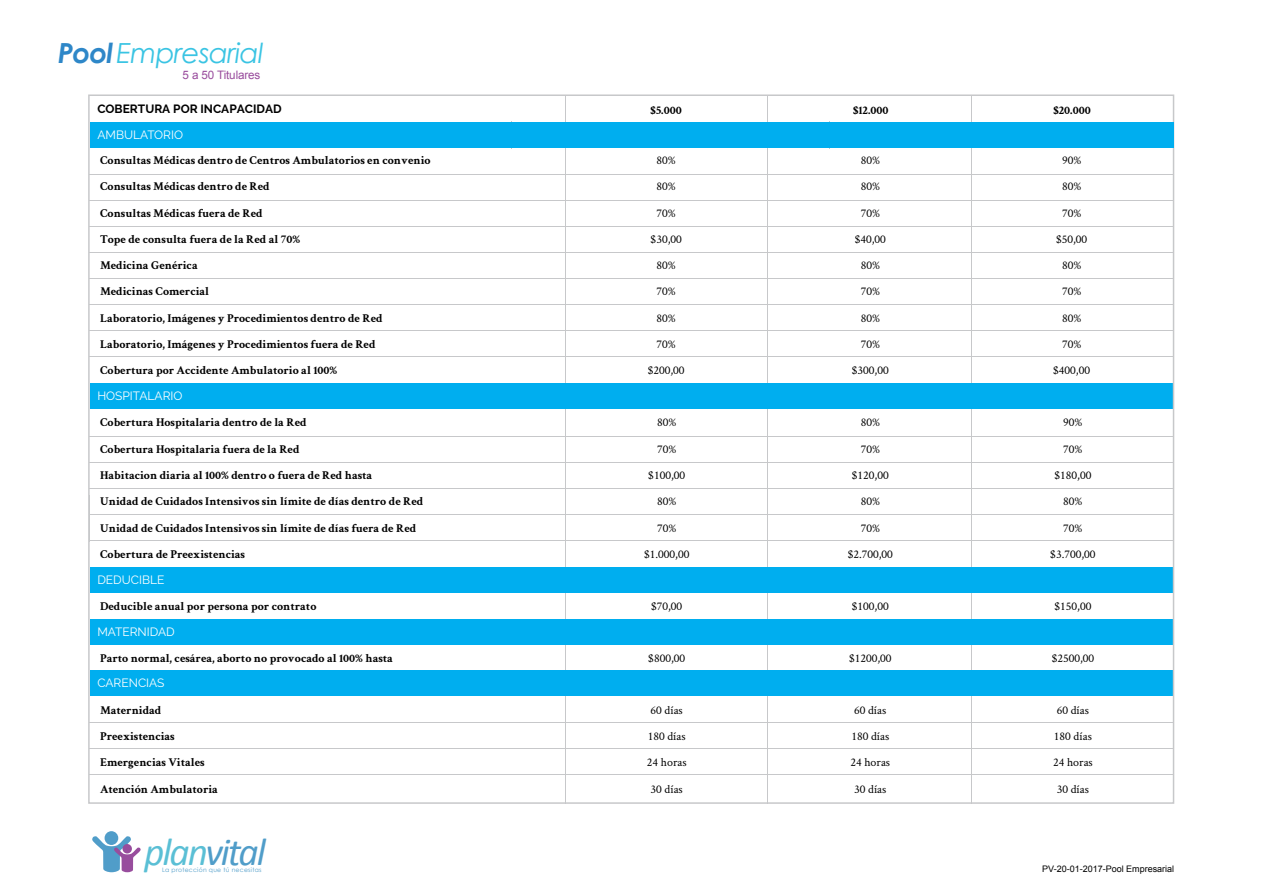
<style>
.page{position:relative;width:1263px;height:893px;background:#fff}
.page>*{position:absolute;margin:0;border:0;box-sizing:border-box;transform-origin:0 0}
.t1{font:italic 39.3px "Calibri";letter-spacing:-.05em;color:#509dc9}
.t2{font:italic 27.75px "Century Gothic";letter-spacing:-.025em;color:#3ac4e3}
.t3{font:700 12px/26.2px "Crimson Text";color:#000}
.t4{font:12px/26.2px "Crimson Text";color:#000;text-align:center}
.t5{font:12px "Raleway";color:#fff}
.t6{font:700 12px "Raleway";color:#000}
.t7{font:11.7px "Arial";letter-spacing:-.01em;color:#994c9d}
.t8{font:9px "Arial";color:#000}
.t9{font:6px "Century Gothic";letter-spacing:.04em;color:#509dc9}
.s1{font-weight:700;color:#2e87c8}
.s2{color:#5abfd5}
</style>
<div class="page">
<hr style="left:90px;top:174px;width:1084px;height:1px;background:#c7c8ca">
<hr style="left:90px;top:200px;width:1084px;height:1px;background:#c7c8ca">
<hr style="left:90px;top:226px;width:1084px;height:1px;background:#c7c8ca">
<hr style="left:90px;top:252px;width:1084px;height:1px;background:#c7c8ca">
<hr style="left:90px;top:278px;width:1084px;height:1px;background:#c7c8ca">
<hr style="left:90px;top:304px;width:1084px;height:1px;background:#c7c8ca">
<hr style="left:90px;top:330px;width:1084px;height:1px;background:#c7c8ca">
<hr style="left:90px;top:356px;width:1084px;height:1px;background:#c7c8ca">
<hr style="left:90px;top:436px;width:1084px;height:1px;background:#c7c8ca">
<hr style="left:90px;top:462px;width:1084px;height:1px;background:#c7c8ca">
<hr style="left:90px;top:488px;width:1084px;height:1px;background:#c7c8ca">
<hr style="left:90px;top:514px;width:1084px;height:1px;background:#c7c8ca">
<hr style="left:90px;top:540px;width:1084px;height:1px;background:#c7c8ca">
<hr style="left:90px;top:722px;width:1084px;height:1px;background:#c7c8ca">
<hr style="left:90px;top:748px;width:1084px;height:1px;background:#c7c8ca">
<hr style="left:90px;top:774px;width:1084px;height:1px;background:#c7c8ca">
<hr style="left:565px;top:95px;width:1px;height:708px;background:#c7c8ca">
<hr style="left:767px;top:95px;width:1px;height:708px;background:#c7c8ca">
<hr style="left:971px;top:95px;width:1px;height:708px;background:#c7c8ca">
<div style="left:90px;top:383px;width:1083px;height:25px;background:#00aeef"></div>
<div style="left:90px;top:567px;width:1083px;height:25px;background:#00aeef"></div>
<div style="left:90px;top:619px;width:1083px;height:26px;background:#00aeef"></div>
<div style="left:90px;top:671px;width:1083px;height:25px;background:#00aeef"></div>
<div style="left:105px;top:831px;width:13px;height:14px;background:#509dc9;border-radius:50%"></div>
<svg style="left:92px;top:836px;width:49px;height:36px"></svg>
<div style="left:90px;top:122px;width:1083px;height:26px;background:#00aeef"></div>
<h2 class="t2" style="left:58px;top:34px;width:207px"><span class="s1">Pool</span>Empresarial</h2>
<p class="t7" style="left:183px;top:67px;width:79px">5 a 50 Titulares</p>
<p class="t6" style="left:97px;top:102px;width:186px">COBERTURA POR INCAPACIDAD</p>
<p class="t5" style="left:97px;top:128px;width:87px">AMBULATORIO</p>
<p class="t3" style="left:100px;top:147px;width:332px">Consultas Médicas dentro de Centros Ambulatorios en convenio Consultas Médicas dentro de Red<br>Consultas Médicas fuera de Red<br>Tope de consulta fuera de la Red al 70%<br>Medicina Genérica<br>Medicinas Comercial<br>Laboratorio, Imágenes y Procedimientos dentro de Red Laboratorio, Imágenes y Procedimientos fuera de Red Cobertura por Accidente Ambulatorio al 100%</p>
<p class="t5" style="left:97px;top:388px;width:87px">HOSPITALARIO</p>
<p class="t3" style="left:100px;top:409px;width:325px">Cobertura Hospitalaria dentro de la Red<br>Cobertura Hospitalaria fuera de la Red<br>Habitacion diaria al 100% dentro o fuera de Red hasta<br>Unidad de Cuidados Intensivos sin límite de días dentro de Red Unidad de Cuidados Intensivos sin límite de días fuera de Red Cobertura de Preexistencias</p>
<p class="t5" style="left:97px;top:572px;width:69px">DEDUCIBLE</p>
<p class="t3" style="left:100px;top:593px;width:218px">Deducible anual por persona por contrato</p>
<p class="t5" style="left:97px;top:625px;width:79px">MATERNIDAD</p>
<p class="t3" style="left:100px;top:645px;width:294px">Parto normal, cesárea, aborto no provocado al 100% hasta</p>
<p class="t5" style="left:97px;top:676px;width:69px">CARENCIAS</p>
<p class="t3" style="left:100px;top:696px;width:119px">Maternidad<br>Preexistencias<br>Emergencias Vitales<br>Atención Ambulatoria</p>
<h1 class="t1" style="left:144px;top:825px;width:123px"><span class="s2">plan</span>vital</h1>
<p class="t9" style="left:162px;top:865px;width:101px">La protección que tú necesitas</p>
<p class="t3" style="left:651px;top:96px;width:33px">$5.000</p>
<p class="t4" style="left:648px;top:147px;width:38px">80%<br>80%<br>70% $30,00<br>80%<br>70%<br>80%<br>70% $200,00</p>
<p class="t4" style="left:644px;top:409px;width:47px">80%<br>70% $100,00<br>80%<br>70% $1.000,00</p>
<p class="t4" style="left:651px;top:593px;width:33px">$70,00</p>
<p class="t4" style="left:648px;top:645px;width:38px">$800,00</p>
<p class="t4" style="left:647px;top:696px;width:41px">60 días<br>180 días<br>24 horas<br>30 días</p>
<p class="t3" style="left:853px;top:96px;width:37px">$12.000</p>
<p class="t4" style="left:852px;top:147px;width:38px">80%<br>80%<br>70% $40,00<br>80%<br>70%<br>80%<br>70% $300,00</p>
<p class="t4" style="left:848px;top:409px;width:47px">80%<br>70% $120,00<br>80%<br>70% $2.700,00</p>
<p class="t4" style="left:852px;top:593px;width:38px">$100,00</p>
<p class="t4" style="left:849px;top:645px;width:44px">$1200,00</p>
<p class="t4" style="left:850px;top:696px;width:41px">60 días<br>180 días<br>24 horas<br>30 días</p>
<p class="t3" style="left:1053px;top:96px;width:39px">$20.000</p>
<p class="t4" style="left:1053px;top:147px;width:38px">90%<br>80%<br>70% $50,00<br>80%<br>70%<br>80%<br>70% $400,00</p>
<p class="t4" style="left:1050px;top:409px;width:47px">90%<br>70% $180,00<br>80%<br>70% $3.700,00</p>
<p class="t4" style="left:1054px;top:593px;width:38px">$150,00</p>
<p class="t4" style="left:1052px;top:645px;width:44px">$2500,00</p>
<p class="t4" style="left:1053px;top:696px;width:41px">60 días<br>180 días<br>24 horas<br>30 días</p>
<p class="t8" style="left:1042px;top:863px;width:134px">PV-20-01-2017-Pool Empresarial</p>
</div>
